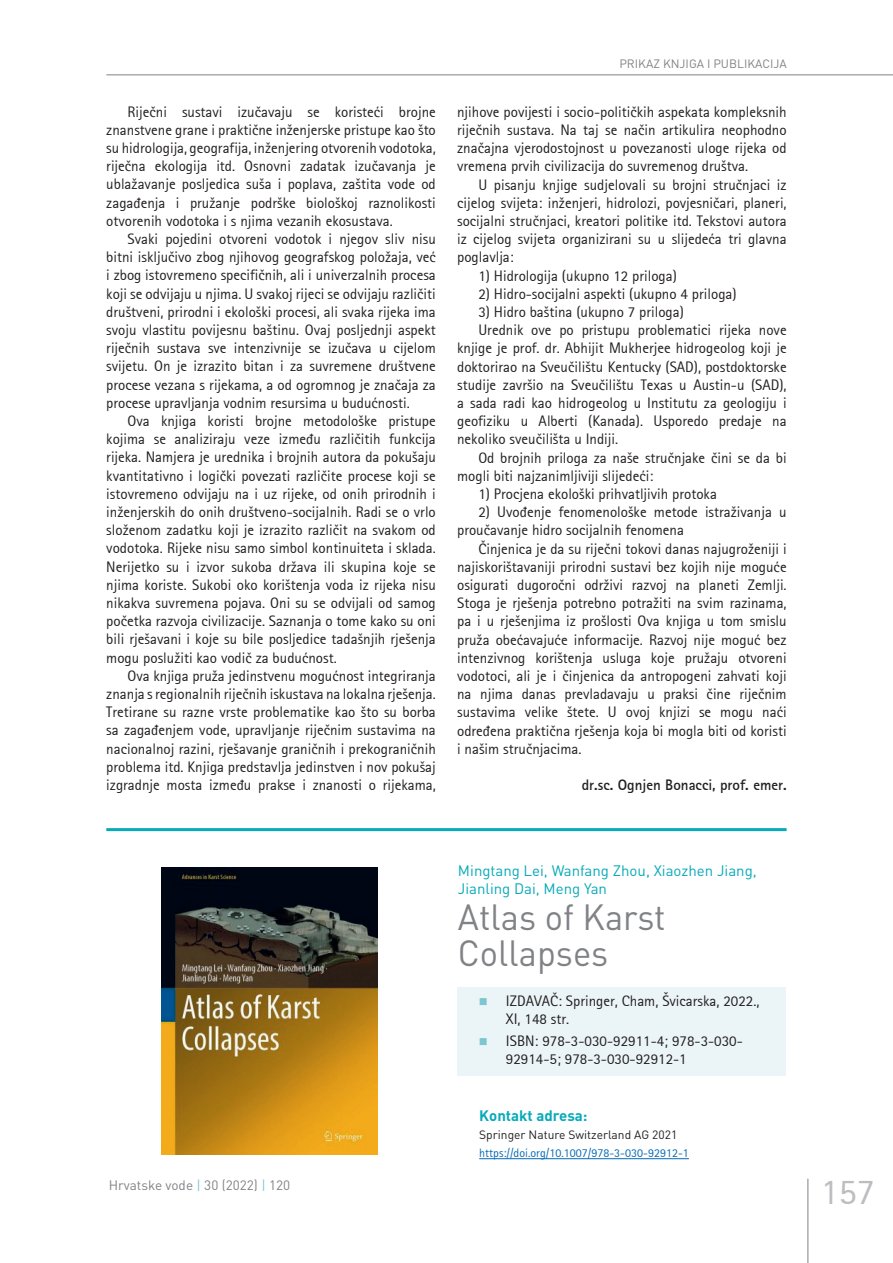
<style>
.page{position:relative;width:893px;height:1263px;background:#fff}
.page>*{position:absolute;margin:0;border:0;box-sizing:border-box;transform-origin:0 0}
.t1{font:36px/36px "DIN Pro";color:#808285;scale:.96 1}
.t2{font:36px "Agfa Rotis Sans Serif";color:#bcbdc0}
.t3{font:15px/18.1px "Agfa Rotis Sans Serif";color:#231f20;text-align:justify}
.t4{font:15px/18px "DIN Pro";color:#07aab9}
.t5{font:700 15px "Agfa Rotis Sans Serif";color:#231f20}
.t6{font:700 15px "DIN Pro";color:#07aab9}
.t7{font:13.5px "DIN Pro";color:#808285}
.t8{font:12px "Agfa Rotis Sans Serif";color:#066ab6}
.t9{font:12px "DIN Pro";color:#231f20}
.t10{font:12px "DIN Pro";color:#808285}
.s1{color:#7dc6d1}
</style>
<div class="page">
<hr style="left:808px;top:1179px;width:1px;height:84px;background:#808285">
<div style="left:457px;top:987px;width:328px;height:88px;background:#ebf5f7"></div>
<hr style="left:106px;top:75px;width:787px;height:1px;background:#808285">
<hr style="left:106px;top:828px;width:681px;height:3px;background:#07aab9">
<img style="left:161px;top:868px;width:217px;height:286px">
<hr style="left:479px;top:1158px;width:210px;height:1px;background:#066ab6">
<p class="t3" style="left:106px;top:102px;width:331px;text-indent:21px">Riječni sustavi izučavaju se koristeći brojne znanstvene grane i praktične inženjerske pristupe kao što su hidrologija, geografija, inženjering otvorenih vodotoka, riječna ekologija itd. Osnovni zadatak izučavanja je ublažavanje posljedica suša i poplava, zaštita vode od zagađenja i pružanje podrške biološkoj raznolikosti otvorenih vodotoka i s njima vezanih ekosustava.</p>
<p class="t3" style="left:106px;top:230px;width:331px;text-indent:21px">Svaki pojedini otvoreni vodotok i njegov sliv nisu bitni isključivo zbog njihovog geografskog položaja, već i zbog istovremeno specifičnih, ali i univerzalnih procesa koji se odvijaju u njima. U svakoj rijeci se odvijaju različiti društveni, prirodni i ekološki procesi, ali svaka rijeka ima svoju vlastitu povijesnu baštinu. Ovaj posljednji aspekt riječnih sustava sve intenzivnije se izučava u cijelom svijetu. On je izrazito bitan i za suvremene društvene procese vezana s rijekama, a od ogromnog je značaja za procese upravljanja vodnim resursima u budućnosti.</p>
<p class="t3" style="left:106px;top:412px;width:331px;text-indent:21px">Ova knjiga koristi brojne metodološke pristupe kojima se analiziraju veze između različitih funkcija rijeka. Namjera je urednika i brojnih autora da pokušaju kvantitativno i logički povezati različite procese koji se istovremeno odvijaju na i uz rijeke, od onih prirodnih i inženjerskih do onih društveno-socijalnih. Radi se o vrlo složenom zadatku koji je izrazito različit na svakom od vodotoka. Rijeke nisu samo simbol kontinuiteta i sklada.<br>Nerijetko su i izvor sukoba država ili skupina koje se njima koriste. Sukobi oko korištenja voda iz rijeka nisu nikakva suvremena pojava. Oni su se odvijali od samog početka razvoja civilizacije. Saznanja o tome kako su oni bili rješavani i koje su bile posljedice tadašnjih rješenja mogu poslužiti kao vodič za budućnost.</p>
<p class="t3" style="left:106px;top:666px;width:331px;text-indent:21px">Ova knjiga pruža jedinstvenu mogućnost integriranja znanja s regionalnih riječnih iskustava na lokalna rješenja.<br>Tretirane su razne vrste problematike kao što su borba sa zagađenjem vode, upravljanje riječnim sustavima na nacionalnoj razini, rješavanje graničnih i prekograničnih problema itd. Knjiga predstavlja jedinstven i nov pokušaj izgradnje mosta između prakse i znanosti o rijekama,</p>
<p class="t10" style="left:619px;top:55px;width:169px">PRIKAZ KNJIGA I PUBLIKACIJA</p>
<p class="t3" style="left:457px;top:102px;width:331px">njihove povijesti i socio-političkih aspekata kompleksnih riječnih sustava. Na taj se način artikulira neophodno značajna vjerodostojnost u povezanosti uloge rijeka od vremena prvih civilizacija do suvremenog društva.</p>
<p class="t3" style="left:457px;top:175px;width:331px;text-indent:21px">U pisanju knjige sudjelovali su brojni stručnjaci iz cijelog svijeta: inženjeri, hidrolozi, povjesničari, planeri, socijalni stručnjaci, kreatori politike itd. Tekstovi autora iz cijelog svijeta organizirani su u slijedeća tri glavna poglavlja:</p>
<p class="t3" style="left:478px;top:266px;width:200px">1) Hidrologija (ukupno 12 priloga)</p>
<p class="t3" style="left:478px;top:284px;width:260px">2) Hidro-socijalni aspekti (ukupno 4 priloga)</p>
<p class="t3" style="left:478px;top:303px;width:207px">3) Hidro baština (ukupno 7 priloga)</p>
<p class="t3" style="left:478px;top:321px;width:310px">Urednik ove po pristupu problematici rijeka nove</p>
<p class="t3" style="left:457px;top:339px;width:331px">knjige je prof. dr. Abhijit Mukherjee hidrogeolog koji je</p>
<p class="t3" style="left:457px;top:357px;width:331px">doktorirao na Sveučilištu Kentucky (SAD), postdoktorske</p>
<p class="t3" style="left:457px;top:375px;width:331px">studije završio na Sveučilištu Texas u Austin-u (SAD),</p>
<p class="t3" style="left:457px;top:394px;width:331px">a sada radi kao hidrogeolog u Institutu za geologiju i</p>
<p class="t3" style="left:457px;top:412px;width:331px">geofiziku u Alberti (Kanada). Usporedo predaje na</p>
<p class="t3" style="left:457px;top:430px;width:163px">nekoliko sveučilišta u Indiji.</p>
<p class="t3" style="left:478px;top:448px;width:310px">Od brojnih priloga za naše stručnjake čini se da bi</p>
<p class="t3" style="left:457px;top:466px;width:198px">mogli biti najzanimljiviji slijedeći:</p>
<p class="t3" style="left:478px;top:485px;width:240px">1) Procjena ekološki prihvatljivih protoka</p>
<p class="t3" style="left:457px;top:503px;width:331px;text-indent:21px">2) Uvođenje fenomenološke metode istraživanja u proučavanje hidro socijalnih fenomena</p>
<p class="t3" style="left:457px;top:539px;width:331px;text-indent:21px">Činjenica je da su riječni tokovi danas najugroženiji i najiskorištavaniji prirodni sustavi bez kojih nije moguće osigurati dugoročni održivi razvoj na planeti Zemlji.<br>Stoga je rješenja potrebno potražiti na svim razinama, pa i u rješenjima iz prošlosti Ova knjiga u tom smislu pruža obećavajuće informacije. Razvoj nije moguć bez intenzivnog korištenja usluga koje pružaju otvoreni vodotoci, ali je i činjenica da antropogeni zahvati koji na njima danas prevladavaju u praksi čine riječnim sustavima velike štete. U ovoj knjizi se mogu naći određena praktična rješenja koja bi mogla biti od koristi i našim stručnjacima.</p>
<p class="t5" style="left:582px;top:775px;width:206px">dr.sc. Ognjen Bonacci, prof. emer.</p>
<p class="t4" style="left:458px;top:860px;width:300px">Mingtang Lei, Wanfang Zhou, Xiaozhen Jiang,<br>Jianling Dai, Meng Yan</p>
<h1 class="t1" style="left:458px;top:897px;width:218px">Atlas of Karst<br>Collapses</h1>
<p class="t3" style="left:506px;top:991px;width:255px;text-indent:-27px"><span class="s1">■</span> IZDAVAČ: Springer, Cham, Švicarska, 2022.,<br>XI, 148 str.</p>
<p class="t3" style="left:506px;top:1032px;width:238px;text-indent:-27px"><span class="s1">■</span> ISBN: 978-3-030-92911-4; 978-3-030-<br>92914-5; 978-3-030-92912-1</p>
<p class="t6" style="left:479px;top:1105px;width:110px">Kontakt adresa:</p>
<p class="t9" style="left:479px;top:1126px;width:200px">Springer Nature Switzerland AG 2021</p>
<p class="t8" style="left:479px;top:1146px;width:211px">https://doi.org/10.1007/978-3-030-92912-1</p>
<p class="t7" style="left:109px;top:1176px;width:183px">Hrvatske vode <span class="s1">|</span> 30 (2022) <span class="s1">|</span> 120</p>
<h1 class="t2" style="left:821px;top:1170px;width:55px">157</h1>
</div>
